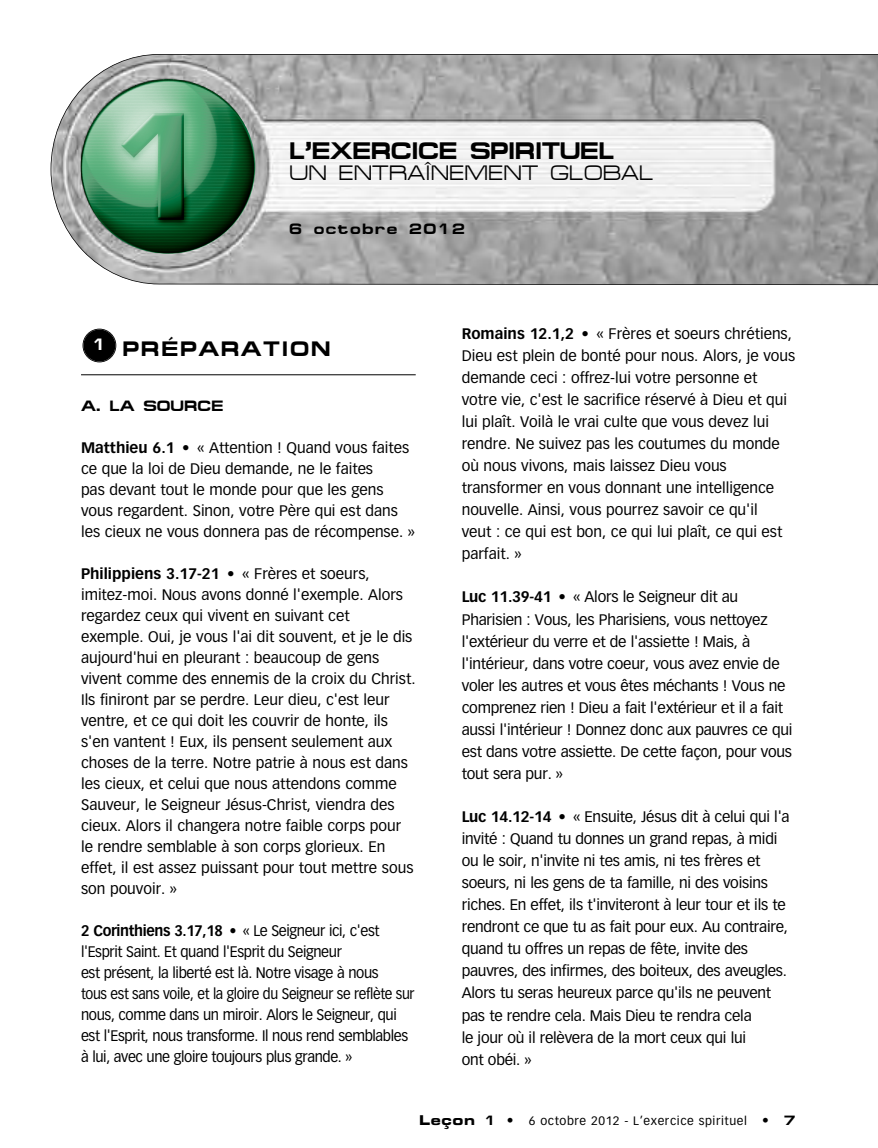
<style>
.page{position:relative;width:878px;height:1148px;background:#fff}
.page>*{position:absolute;margin:0;border:0;box-sizing:border-box;transform-origin:0 0}
.t1{font:700 expanded 24px "Micro FLF";letter-spacing:-.025em;color:#000;scale:.96 1}
.t2{font:expanded 21px "Micro FLF";color:#000}
.t3{font:700 expanded 21px "Micro FLF";letter-spacing:.075em;color:#000}
.t4{font:700 expanded 16.5px "Micro FLF";color:#fff}
.t5{font:15px/22px "Vectora LH";color:#000}
.t6{font:15px/21px "Vectora LH";letter-spacing:-.025em;color:#000;scale:.95 1}
.t7{font:700 expanded 15px "Micro FLF";letter-spacing:.1em;color:#000}
.t8{font:700 expanded 15px "Micro FLF";color:#000}
.t9{font:12px "Vectora LH";letter-spacing:.05em;color:#000}
.s1{font-weight:700}
.s2{font-family:"Eurostile Bold Extended Two";font-size:13.5px}
.s3{font-family:"Micro FLF";font-weight:700;font-stretch:expanded;font-size:13.5px}
.s4{font-size:13.5px}
</style>
<div class="page">
<svg style="left:151px;top:54px;width:727px;height:231px"></svg>
<svg style="left:51px;top:54px;width:108px;height:230px"></svg>
<img style="left:81px;top:79px;width:174px;height:175px;border-radius:50%">
<hr style="left:81px;top:374px;width:335px;height:1px;background:#000">
<svg style="left:82px;top:328px;width:34px;height:34px"></svg>
<h1 class="t1" style="left:289px;top:137px;width:340px">L’EXERCICE SPIRITUEL</h1>
<h2 class="t2" style="left:289px;top:160px;width:366px">UN ENTRAÎNEMENT GLOBAL</h2>
<p class="t7" style="left:289px;top:220px;width:177px">6 octobre 2012</p>
<p class="t4" style="left:92px;top:335px;width:15px">1</p>
<p class="t5" style="left:461px;top:323px;width:335px"><span class="s1">Romains 12.1,2 •</span> « Frères et soeurs chrétiens, Dieu est plein de bonté pour nous. Alors, je vous demande ceci : offrez-lui votre personne et votre vie, c'est le sacrifice réservé à Dieu et qui lui plaît. Voilà le vrai culte que vous devez lui rendre. Ne suivez pas les coutumes du monde où nous vivons, mais laissez Dieu vous transformer en vous donnant une intelligence nouvelle. Ainsi, vous pourrez savoir ce qu'il<br>veut : ce qui est bon, ce qui lui plaît, ce qui est parfait. »</p>
<p class="t5" style="left:461px;top:587px;width:332px"><span class="s1">Luc 11.39-41 •</span> « Alors le Seigneur dit au Pharisien : Vous, les Pharisiens, vous nettoyez l'extérieur du verre et de l'assiette ! Mais, à l'intérieur, dans votre coeur, vous avez envie de voler les autres et vous êtes méchants ! Vous ne comprenez rien ! Dieu a fait l'extérieur et il a fait aussi l'intérieur ! Donnez donc aux pauvres ce qui est dans votre assiette. De cette façon, pour vous tout sera pur. »</p>
<p class="t5" style="left:461px;top:806px;width:329px"><span class="s1">Luc 14.12-14 •</span> « Ensuite, Jésus dit à celui qui l'a invité : Quand tu donnes un grand repas, à midi ou le soir, n'invite ni tes amis, ni tes frères et soeurs, ni les gens de ta famille, ni des voisins riches. En effet, ils t'inviteront à leur tour et ils te rendront ce que tu as fait pour eux. Au contraire, quand tu offres un repas de fête, invite des pauvres, des infirmes, des boiteux, des aveugles.<br>Alors tu seras heureux parce qu'ils ne peuvent pas te rendre cela. Mais Dieu te rendra cela<br>le jour où il relèvera de la mort ceux qui lui<br>ont obéi. »</p>
<h2 class="t3" style="left:122px;top:337px;width:210px">PRÉPARATION</h2>
<p class="t8" style="left:81px;top:397px;width:144px">A. LA SOURCE</p>
<p class="t5" style="left:81px;top:438px;width:335px;line-height:21px"><span class="s1">Matthieu 6.1 •</span> « Attention ! Quand vous faites ce que la loi de Dieu demande, ne le faites<br>pas devant tout le monde pour que les gens vous regardent. Sinon, votre Père qui est dans les cieux ne vous donnera pas de récompense. »</p>
<p class="t5" style="left:81px;top:564px;width:336px;line-height:21px"><span class="s1">Philippiens 3.17-21 •</span> « Frères et soeurs, imitez-moi. Nous avons donné l'exemple. Alors regardez ceux qui vivent en suivant cet exemple. Oui, je vous l'ai dit souvent, et je le dis aujourd'hui en pleurant : beaucoup de gens vivent comme des ennemis de la croix du Christ.<br>Ils finiront par se perdre. Leur dieu, c'est leur ventre, et ce qui doit les couvrir de honte, ils s'en vantent ! Eux, ils pensent seulement aux choses de la terre. Notre patrie à nous est dans les cieux, et celui que nous attendons comme Sauveur, le Seigneur Jésus-Christ, viendra des cieux. Alors il changera notre faible corps pour le rendre semblable à son corps glorieux. En effet, il est assez puissant pour tout mettre sous son pouvoir. »</p>
<p class="t6" style="left:81px;top:921px;width:353px"><span class="s1">2 Corinthiens 3.17,18 •</span> « Le Seigneur ici, c'est l'Esprit Saint. Et quand l'Esprit du Seigneur<br>est présent, la liberté est là. Notre visage à nous<br>tous est sans voile, et la gloire du Seigneur se reflète sur nous, comme dans un miroir. Alors le Seigneur, qui est l'Esprit, nous transforme. Il nous rend semblables à lui, avec une gloire toujours plus grande. »</p>
<p class="t9" style="left:419px;top:1116px;width:378px"><span class="s2">Leçon</span> <span class="s3">1</span> <span class="s4">•</span> 6 octobre 2012 - L’exercice spirituel <span class="s4">•</span> <span class="s3">7</span></p>
</div>
